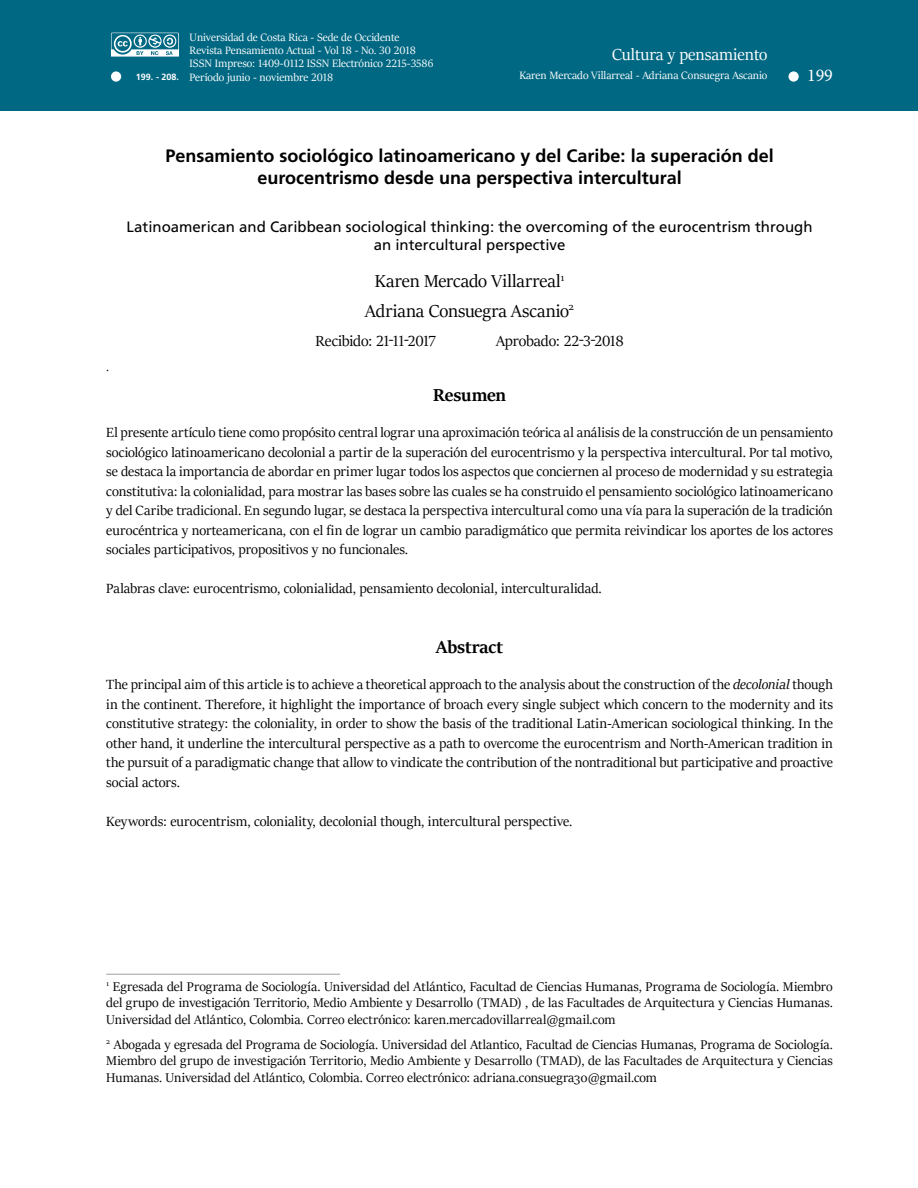
<style>
.page{position:relative;width:918px;height:1188px;background:#fff}
.page>*{position:absolute;margin:0;border:0;box-sizing:border-box;transform-origin:0 0}
.t1{font:19.5px/29.5px "Sitka Banner";color:#000;text-align:center}
.t2{font:700 19.5px "Sitka Banner";color:#000}
.t3{font:700 18px/21.6px "Frutiger LT Std";color:#000;text-align:center}
.t4{font:18px "Sitka Banner";color:#fff}
.t5{font:18px "Minion Pro";color:#fff}
.t6{font:16.5px "Sitka Banner";letter-spacing:-.01em;color:#000}
.t7{font:15px/19.5px "Sitka Banner";color:#000;text-align:justify}
.t8{font:15px/18px "Frutiger LT Std";color:#000;text-align:center}
.t9{font:14.25px/16.5px "Sitka Banner";letter-spacing:.005em;color:#000;text-align:justify}
.t10{font:13.5px "Sitka Banner";color:#000}
.t11{font:12px "Sitka Banner";color:#fff}
.s1{font-family:"Frutiger LT Std";font-weight:700;font-size:9px}
.s2{font-style:italic}
</style>
<div class="page">
<div style="left:0;top:0;width:918px;height:111px;background:#006883"></div>
<svg style="left:111px;top:33px;width:68px;height:24px"></svg>
<div style="left:789px;top:71px;width:10px;height:11px;background:#fff;border-radius:50%"></div>
<div style="left:111px;top:71px;width:10px;height:11px;background:#fff;border-radius:50%"></div>
<hr style="left:106px;top:974px;width:234px;height:1px;background:#9d9d9c">
<p class="t11" style="left:190px;top:29px;width:211px">Universidad de Costa Rica - Sede de Occidente</p>
<p class="t11" style="left:190px;top:42px;width:228px">Revista Pensamiento Actual - Vol 18 - No. 30 2018</p>
<p class="t11" style="left:190px;top:55px;width:245px">ISSN Impreso: 1409-0112 ISSN Electrónico 2215-3586</p>
<p class="t11" style="left:136px;top:69px;width:199px"><span class="s1">199. - 208.</span> Período junio - noviembre 2018</p>
<p class="t5" style="left:807px;top:63px;width:27px">199</p>
<p class="t4" style="left:612px;top:42px;width:157px">Cultura y pensamiento</p>
<p class="t11" style="left:519px;top:67px;width:250px">Karen Mercado Villarreal - Adriana Consuegra Ascanio</p>
<p class="t10" style="left:106px;top:358px;width:4px">.</p>
<p class="t3" style="left:166px;top:145px;width:610px">Pensamiento sociológico latinoamericano y del Caribe: la superación del eurocentrismo desde una perspectiva intercultural</p>
<p class="t8" style="left:127px;top:218px;width:687px">Latinoamerican and Caribbean sociological thinking: the overcoming of the eurocentrism through an intercultural perspective</p>
<h1 class="t1" style="left:365px;top:266px;width:210px">Karen Mercado Villarreal<sup>1<br></sup>Adriana Consuegra Ascanio<sup>2</sup></h1>
<p class="t6" style="left:316px;top:330px;width:122px">Recibido: 21-11-2017</p>
<p class="t6" style="left:496px;top:330px;width:129px">Aprobado: 22-3-2018</p>
<h1 class="t2" style="left:433px;top:381px;width:75px">Resumen</h1>
<p class="t7" style="left:106px;top:422px;width:728px">El presente artículo tiene como propósito central lograr una aproximación teórica al análisis de la construcción de un pensamiento sociológico latinoamericano decolonial a partir de la superación del eurocentrismo y la perspectiva intercultural. Por tal motivo, se destaca la importancia de abordar en primer lugar todos los aspectos que conciernen al proceso de modernidad y su estrategia constitutiva: la colonialidad, para mostrar las bases sobre las cuales se ha construido el pensamiento sociológico latinoamericano y del Caribe tradicional. En segundo lugar, se destaca la perspectiva intercultural como una vía para la superación de la tradición eurocéntrica y norteamericana, con el fin de lograr un cambio paradigmático que permita reivindicar los aportes de los actores sociales participativos, propositivos y no funcionales.</p>
<p class="t7" style="left:106px;top:578px;width:497px">Palabras clave: eurocentrismo, colonialidad, pensamiento decolonial, interculturalidad.</p>
<h1 class="t2" style="left:436px;top:633px;width:68px">Abstract</h1>
<p class="t7" style="left:106px;top:674px;width:728px">The principal aim of this article is to achieve a theoretical approach to the analysis about the construction of the <span class="s2">decolonial</span> though in the continent. Therefore, it highlight the importance of broach every single subject which concern to the modernity and its constitutive strategy: the coloniality, in order to show the basis of the traditional Latin-American sociological thinking. In the other hand, it underline the intercultural perspective as a path to overcome the eurocentrism and North-American tradition in the pursuit of a paradigmatic change that allow to vindicate the contribution of the nontraditional but participative and proactive social actors.</p>
<p class="t7" style="left:106px;top:811px;width:468px">Keywords: eurocentrism, coloniality, decolonial though, intercultural perspective.</p>
<p class="t9" style="left:106px;top:977px;width:728px"><sup>1</sup> Egresada del Programa de Sociología. Universidad del Atlántico, Facultad de Ciencias Humanas, Programa de Sociología. Miembro del grupo de investigación Territorio, Medio Ambiente y Desarrollo (TMAD) , de las Facultades de Arquitectura y Ciencias Humanas.<br>Universidad del Atlántico, Colombia. Correo electrónico: karen.mercadovillarreal@gmail.com</p>
<p class="t9" style="left:106px;top:1035px;width:728px"><sup>2</sup> Abogada y egresada del Programa de Sociología. Universidad del Atlantico, Facultad de Ciencias Humanas, Programa de Sociología.<br>Miembro del grupo de investigación Territorio, Medio Ambiente y Desarrollo (TMAD), de las Facultades de Arquitectura y Ciencias Humanas. Universidad del Atlántico, Colombia. Correo electrónico: adriana.consuegra30@gmail.com</p>
</div>
